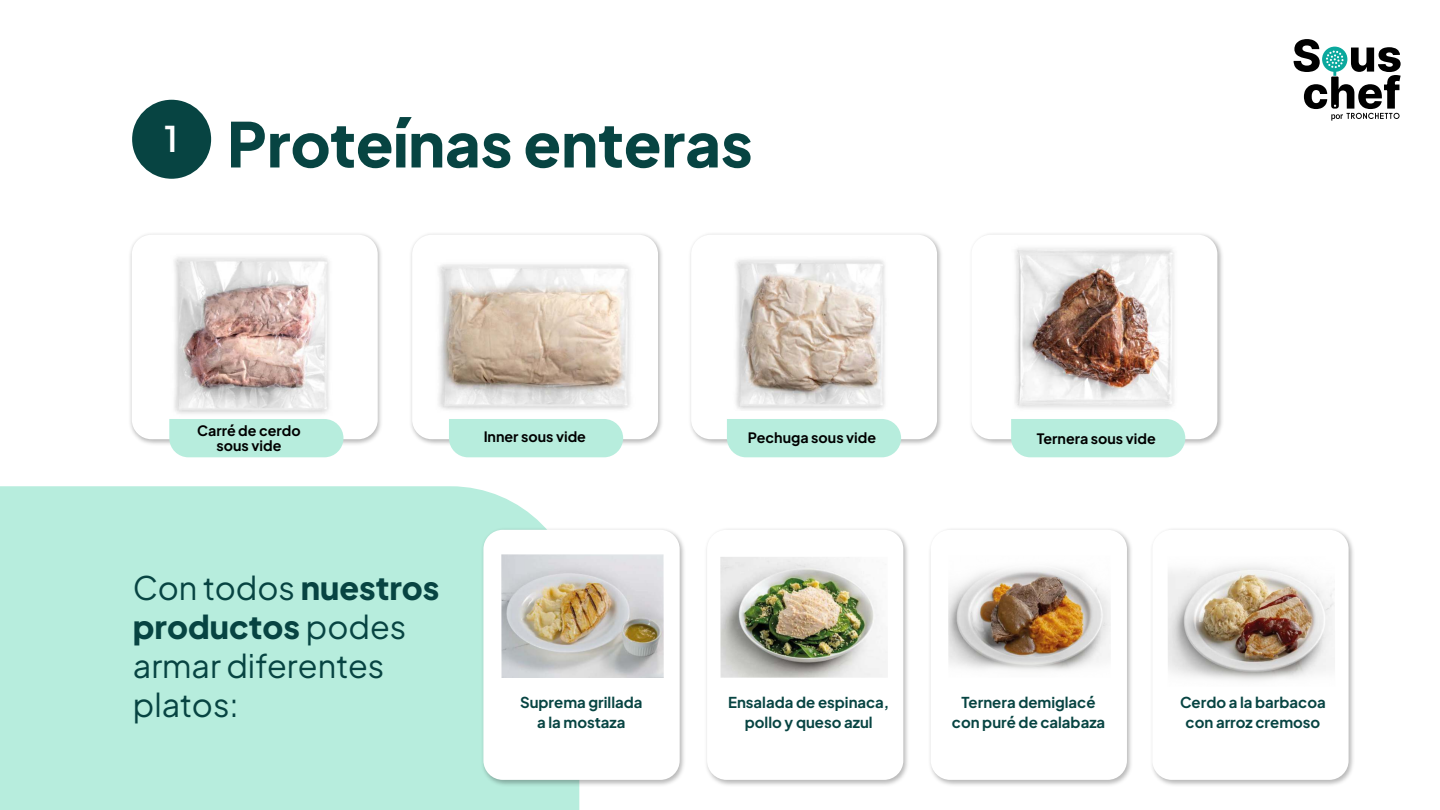
<style>
.page{position:relative;width:1440px;height:810px;background:#fff}
.page>*{position:absolute;margin:0;border:0;box-sizing:border-box;transform-origin:0 0}
.t1{font:800 61.5px "Plus Jakarta Sans";color:#074442}
.t2{font:32.25px/38.9px "Plus Jakarta Sans";color:#074442}
.t3{font:700 14.92px/20.2px "Plus Jakarta Sans";color:#074442;text-align:center}
.t4{font:700 14.25px/14.1px "Plus Jakarta Sans";color:#000;text-align:center}
.s1{font-weight:800}
</style>
<div class="page">
<img style="left:130px;top:234px;width:1092px;height:210px">
<div style="left:132px;top:235px;width:246px;height:204px;background:#fff;border-radius:20px"></div>
<div style="left:691px;top:235px;width:246px;height:204px;background:#fff;border-radius:20px"></div>
<div style="left:971px;top:235px;width:246px;height:204px;background:#fff;border-radius:20px"></div>
<img style="left:735px;top:259px;width:151px;height:151px">
<img style="left:377px;top:234px;width:314px;height:207px">
<div style="left:169px;top:422px;width:174px;height:35px;background:#b7eddd"></div>
<div style="left:727px;top:419px;width:174px;height:38px;background:#b7eddd"></div>
<div style="left:1011px;top:419px;width:174px;height:38px;background:#b7eddd"></div>
<div style="left:449px;top:419px;width:174px;height:38px;background:#b7eddd"></div>
<img style="left:169px;top:257px;width:165px;height:165px">
<img style="left:1015px;top:248px;width:159px;height:160px">
<div style="left:132px;top:100px;width:79px;height:79px;background:#074442;border-radius:50%"></div>
<div style="left:0;top:486px;width:579px;height:324px;background:#b7eddd"></div>
<img style="left:478px;top:525px;width:875px;height:264px">
<div style="left:483px;top:530px;width:197px;height:250px;background:#fff;border-radius:19px"></div>
<div style="left:707px;top:530px;width:196px;height:250px;background:#fff;border-radius:19px"></div>
<div style="left:931px;top:530px;width:196px;height:250px;background:#fff;border-radius:19px"></div>
<div style="left:1152px;top:530px;width:197px;height:250px;background:#fff;border-radius:19px"></div>
<img style="left:501px;top:554px;width:163px;height:124px">
<img style="left:948px;top:568px;width:163px;height:102px">
<img style="left:720px;top:557px;width:167px;height:121px">
<img style="left:1168px;top:566px;width:167px;height:115px">
<svg style="left:1294px;top:39px;width:107px;height:82px"></svg>
<h1 class="t1" style="left:164px;top:117px;width:590px"><sup>1</sup> Proteínas enteras</h1>
<p class="t4" style="left:197px;top:425px;width:105px">Carré de cerdo sous vide</p>
<p class="t4" style="left:484px;top:431px;width:104px">Inner sous vide</p>
<p class="t4" style="left:748px;top:432px;width:130px">Pechuga sous vide</p>
<p class="t4" style="left:1037px;top:432px;width:120px">Ternera sous vide</p>
<h2 class="t2" style="left:133px;top:566px;width:308px">Con todos <span class="s1">nuestros productos</span> podes armar diferentes platos:</h2>
<p class="t3" style="left:520px;top:693px;width:124px">Suprema grillada a la mostaza</p>
<p class="t3" style="left:952px;top:693px;width:155px">Ternera demiglacé con puré de calabaza</p>
<p class="t3" style="left:728px;top:693px;width:163px">Ensalada de espinaca, pollo y queso azul</p>
<p class="t3" style="left:1180px;top:693px;width:147px">Cerdo a la barbacoa con arroz cremoso</p>
</div>
